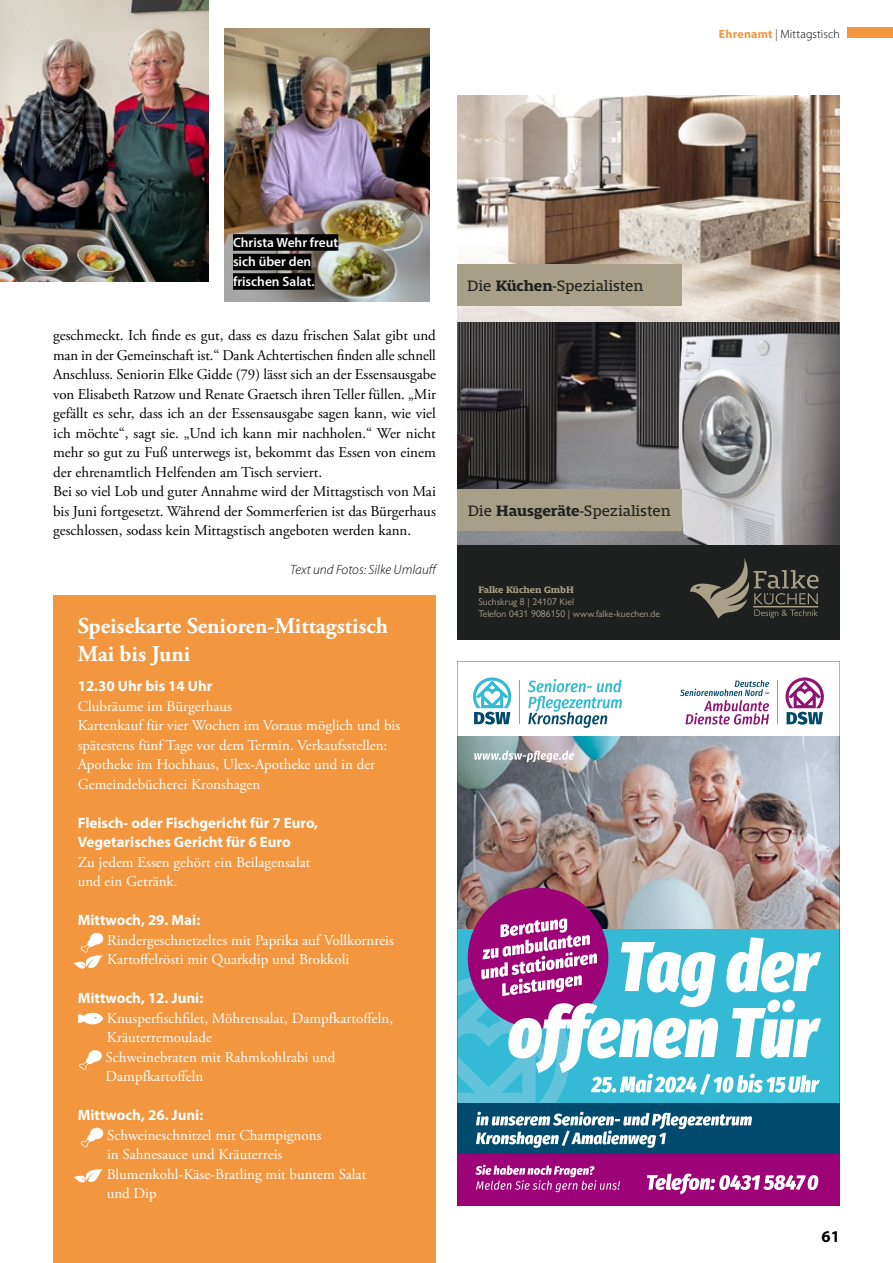
<style>
.page{position:relative;width:893px;height:1263px;background:#fff}
.page>*{position:absolute;margin:0;border:0;box-sizing:border-box;transform-origin:0 0}
.t1{font:700 22.5px/28.5px "Adobe Garamond Pro";color:#fff}
.t2{font:700 16.5px "Myriad Pro";color:#000}
.t3{font:15.75px "Mislab Std";color:#1e2020}
.t4{font:15px/19.5px "Adobe Garamond Pro";color:#000}
.t5{font:15px/19.5px "Adobe Garamond Pro";color:#fff}
.t6{font:700 15px/19.5px "Myriad Pro";color:#fff}
.t7{font:600 13.5px/19.5px "Myriad Pro";color:#fff}
.t8{font:italic 300 13.5px "Myriad Pro";color:#000}
.t9{font:300 12px "Myriad Pro";letter-spacing:.01em;color:#000}
.t10{font:9.75px/12px "Gill Sans Nova";color:#a9a087}
.t11{font:700 9.75px "Mislab Std";color:#a9a087}
.s1{font-weight:700;color:#f2963f}
.s2{font-weight:400;color:#707172}
.s3{font-weight:700}
</style>
<div class="page">
<div style="left:847px;top:28px;width:46px;height:10px;background:#f2963f"></div>
<div style="left:53px;top:595px;width:383px;height:668px;background:#f2963f"></div>
<svg style="left:79px;top:1050px;width:23px;height:20px"></svg>
<svg style="left:73px;top:1169px;width:30px;height:14px"></svg>
<svg style="left:78px;top:1013px;width:25px;height:11px"></svg>
<svg style="left:80px;top:1127px;width:24px;height:21px"></svg>
<svg style="left:73px;top:932px;width:31px;height:37px"></svg>
<img style="left:0;top:0;width:208px;height:282px">
<img style="left:225px;top:28px;width:205px;height:273px">
<div style="left:233px;top:234px;width:105px;height:17px;background:#000"></div>
<div style="left:233px;top:254px;width:78px;height:16px;background:#000"></div>
<div style="left:233px;top:273px;width:82px;height:17px;background:#000"></div>
<img style="left:457px;top:661px;width:383px;height:544px">
<div style="left:457px;top:529px;width:383px;height:111px;background:#1e2020"></div>
<svg style="left:690px;top:558px;width:129px;height:61px"></svg>
<hr style="left:753px;top:607px;width:65px;height:1px;background:#a9a087">
<img style="left:457px;top:96px;width:383px;height:449px">
<div style="left:457px;top:490px;width:224px;height:41px;background:#a79f87"></div>
<div style="left:457px;top:264px;width:225px;height:42px;background:#a79f87"></div>
<p class="t9" style="left:719px;top:26px;width:122px"><span class="s1">Ehrenamt</span> <span class="s2">|</span> Mittagstisch</p>
<p class="t7" style="left:233px;top:232px;width:107px">Christa Wehr freut sich über den frischen Salat.</p>
<p class="t4" style="left:53px;top:326px;width:384px">geschmeckt. Ich finde es gut, dass es dazu frischen Salat gibt und man in der Gemeinschaft ist.“ Dank Achtertischen finden alle schnell Anschluss. Seniorin Elke Gidde (79) lässt sich an der Essensausgabe von Elisabeth Ratzow und Renate Graetsch ihren Teller füllen. „Mir gefällt es sehr, dass ich an der Essensausgabe sagen kann, wie viel ich möchte“, sagt sie. „Und ich kann mir nachholen.“ Wer nicht mehr so gut zu Fuß unterwegs ist, bekommt das Essen von einem der ehrenamtlich Helfenden am Tisch serviert.<br>Bei so viel Lob und guter Annahme wird der Mittagstisch von Mai bis Juni fortgesetzt. Während der Sommerferien ist das Bürgerhaus geschlossen, sodass kein Mittagstisch angeboten werden kann.</p>
<p class="t8" style="left:290px;top:562px;width:149px">Text und Fotos: Silke Umlauff</p>
<h1 class="t1" style="left:78px;top:612px;width:312px">Speisekarte Senioren-Mittagstisch<br>Mai bis Juni</h1>
<p class="t6" style="left:78px;top:676px;width:137px">12.30 Uhr bis 14 Uhr</p>
<p class="t5" style="left:78px;top:697px;width:324px">Clubräume im Bürgerhaus<br>Kartenkauf für vier Wochen im Voraus möglich und bis spätestens fünf Tage vor dem Termin. Verkaufsstellen:<br>Apotheke im Hochhaus, Ulex-Apotheke und in der Gemeindebücherei Kronshagen</p>
<p class="t6" style="left:78px;top:812px;width:242px">Fleisch- oder Fischgericht für 7 Euro,<br>Vegetarisches Gericht für 6 Euro</p>
<p class="t5" style="left:78px;top:853px;width:234px">Zu jedem Essen gehört ein Beilagensalat und ein Getränk.</p>
<p class="t6" style="left:78px;top:910px;width:124px">Mittwoch, 29. Mai:</p>
<p class="t5" style="left:107px;top:931px;width:288px">Rindergeschnetzeltes mit Paprika auf Vollkornreis<br>Kartoffelrösti mit Quarkdip und Brokkoli</p>
<p class="t6" style="left:78px;top:988px;width:127px">Mittwoch, 12. Juni:</p>
<p class="t5" style="left:106px;top:1009px;width:289px">Knusperfischfilet, Möhrensalat, Dampfkartoffeln,<br>Kräuterremoulade<br>Schweinebraten mit Rahmkohlrabi und<br>Dampfkartoffeln</p>
<p class="t6" style="left:78px;top:1105px;width:127px">Mittwoch, 26. Juni:</p>
<p class="t5" style="left:107px;top:1126px;width:261px">Schweineschnitzel mit Champignons<br>in Sahnesauce und Kräuterreis<br>Blumenkohl-Käse-Bratling mit buntem Salat und Dip</p>
<p class="t3" style="left:467px;top:278px;width:178px">Die <span class="s3">Küchen</span>-Spezialisten</p>
<p class="t3" style="left:468px;top:503px;width:204px">Die <span class="s3">Hausgeräte</span>-Spezialisten</p>
<p class="t11" style="left:478px;top:584px;width:97px">Falke Küchen GmbH</p>
<p class="t10" style="left:478px;top:595px;width:183px">Suchskrug 8 | 24107 Kiel<br>Telefon 0431 9086150 | www.falke-kuechen.de</p>
<p class="t2" style="left:821px;top:1226px;width:20px">61</p>
</div>
